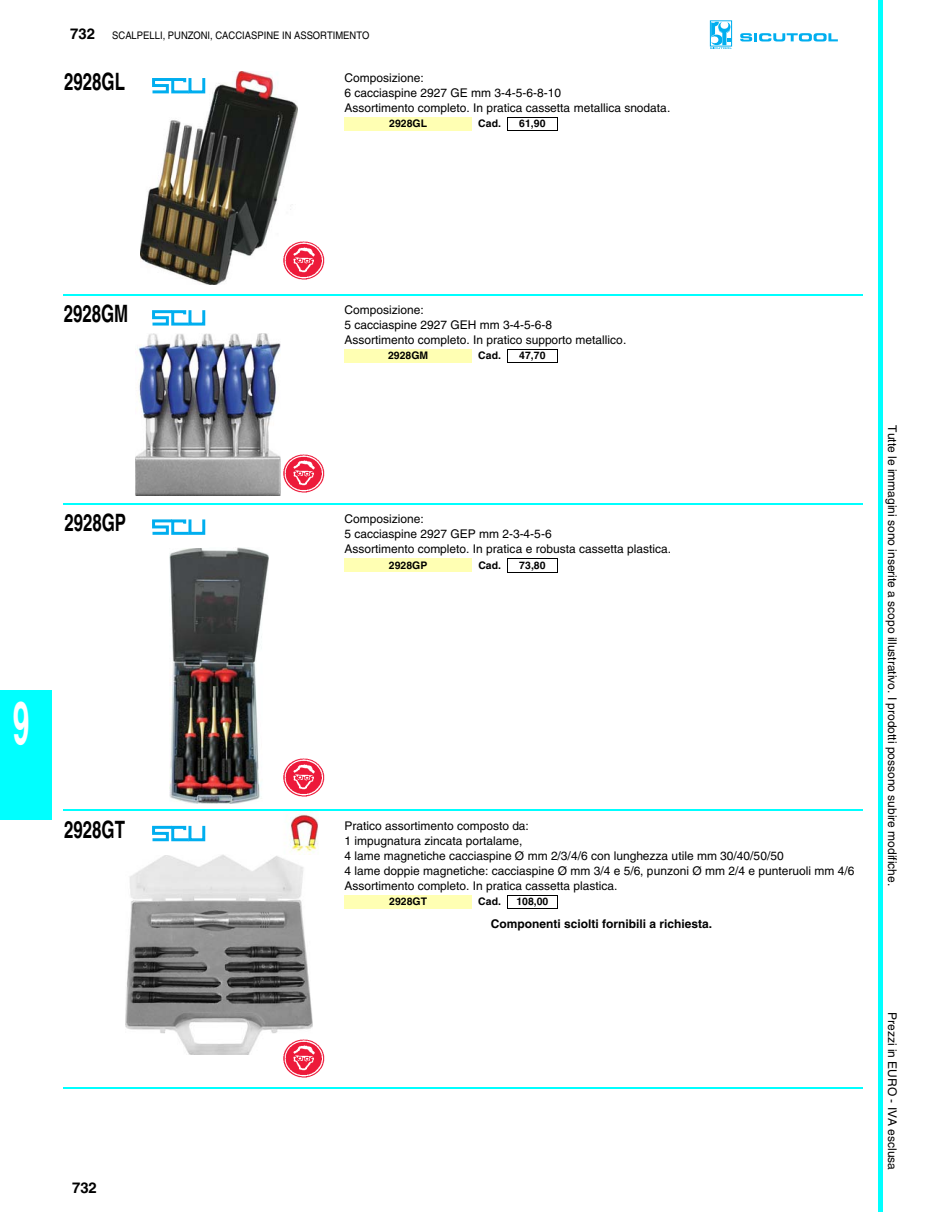
<style>
.page{position:relative;width:936px;height:1212px;background:#fff}
.page>*{position:absolute;margin:0;border:0;box-sizing:border-box;transform-origin:0 0}
.t1{font:700 60px "Helvetica";color:#fff;scale:.5 1}
.t2{font:700 24px "Helvetica";color:#000;scale:.7 1}
.t3{font:700 15px "Helvetica";color:#000}
.t4{font:12px/15px "Helvetica";color:#000}
.t5{font:700 12px "Helvetica";color:#000}
.t6{font:700 10.5px "Helvetica";letter-spacing:.005em;color:#000}
.t7{font:10.5px "Helvetica";color:#000;scale:.9 1}
.s1{font-weight:700;font-size:15px}
</style>
<div class="page">
<hr style="left:878px;top:0;width:4px;height:1212px;background:#0ff">
<div style="left:708px;top:19px;width:26px;height:30px;border:3px solid #fff"></div>
<svg style="left:710px;top:22px;width:22px;height:27px"></svg>
<svg style="left:740px;top:33px;width:98px;height:9px"></svg>
<div style="left:0;top:691px;width:51px;height:128px;background:#0ff"></div>
<hr style="left:0;top:690px;width:52px;height:2px;background:#0ff">
<hr style="left:50px;top:691px;width:2px;height:129px;background:#0ff">
<hr style="left:0;top:818px;width:51px;height:2px;background:#0ff">
<img style="left:140px;top:71px;width:158px;height:213px">
<div style="left:149px;top:64px;width:59px;height:42px;background:#fff"></div>
<div style="left:188px;top:77px;width:17px;height:16px;border:3px solid #00aeef"></div>
<svg style="left:152px;top:77px;width:40px;height:17px"></svg>
<div style="left:272px;top:240px;width:64px;height:41px;background:#fff"></div>
<img style="left:280px;top:239px;width:45px;height:42px">
<div style="left:344px;top:117px;width:128px;height:14px;background:#ffffb3"></div>
<svg style="left:507px;top:118px;width:1px;height:12px"></svg>
<svg style="left:557px;top:118px;width:1px;height:12px"></svg>
<hr style="left:507px;top:117px;width:51px;height:1px;background:#000">
<hr style="left:507px;top:130px;width:51px;height:1px;background:#000">
<hr style="left:64px;top:294px;width:799px;height:1px;background:#0ff">
<div style="left:188px;top:309px;width:17px;height:17px;border:3px solid #00aeef"></div>
<svg style="left:152px;top:309px;width:40px;height:17px"></svg>
<img style="left:280px;top:453px;width:45px;height:40px">
<img style="left:136px;top:334px;width:144px;height:161px">
<div style="left:344px;top:349px;width:128px;height:14px;background:#ffffb3"></div>
<svg style="left:507px;top:350px;width:1px;height:13px"></svg>
<svg style="left:557px;top:350px;width:1px;height:13px"></svg>
<hr style="left:507px;top:349px;width:51px;height:1px;background:#000">
<hr style="left:507px;top:363px;width:51px;height:1px;background:#000">
<hr style="left:64px;top:503px;width:799px;height:2px;background:#0ff">
<img style="left:170px;top:548px;width:98px;height:255px">
<div style="left:188px;top:518px;width:17px;height:17px;border:3px solid #00aeef"></div>
<svg style="left:152px;top:518px;width:40px;height:17px"></svg>
<img style="left:280px;top:757px;width:45px;height:41px">
<div style="left:344px;top:559px;width:128px;height:13px;background:#ffffb3"></div>
<svg style="left:507px;top:559px;width:1px;height:13px"></svg>
<svg style="left:557px;top:559px;width:1px;height:13px"></svg>
<hr style="left:507px;top:558px;width:51px;height:1px;background:#000">
<hr style="left:507px;top:572px;width:51px;height:1px;background:#000">
<hr style="left:64px;top:809px;width:799px;height:2px;background:#0ff">
<img style="left:126px;top:854px;width:186px;height:200px">
<div style="left:188px;top:824px;width:17px;height:17px;border:3px solid #00aeef"></div>
<svg style="left:152px;top:824px;width:40px;height:18px"></svg>
<img style="left:289px;top:814px;width:30px;height:39px">
<div style="left:272px;top:1038px;width:64px;height:41px;background:#fff"></div>
<img style="left:280px;top:1036px;width:45px;height:42px">
<div style="left:344px;top:895px;width:128px;height:14px;background:#ffffb3"></div>
<svg style="left:507px;top:896px;width:1px;height:12px"></svg>
<svg style="left:557px;top:896px;width:1px;height:12px"></svg>
<hr style="left:507px;top:895px;width:51px;height:1px;background:#000">
<hr style="left:507px;top:908px;width:51px;height:1px;background:#000">
<hr style="left:64px;top:1087px;width:799px;height:1px;background:#0ff">
<p class="t7" style="left:70px;top:29px;width:334px"><span class="s1">732</span> SCALPELLI, PUNZONI, CACCIASPINE IN ASSORTIMENTO</p>
<h2 class="t2" style="left:64px;top:67px;width:88px">2928GL</h2>
<p class="t4" style="left:344px;top:70px;width:327px">Composizione:<br>6 cacciaspine 2927 GE mm 3-4-5-6-8-10<br>Assortimento completo. In pratica cassetta metallica snodata.</p>
<p class="t6" style="left:389px;top:117px;width:39px">2928GL</p>
<p class="t6" style="left:478px;top:117px;width:24px">Cad.</p>
<p class="t6" style="left:519px;top:117px;width:28px">61,90</p>
<h1 class="t1" style="left:13px;top:686px;width:35px">9</h1>
<h2 class="t2" style="left:64px;top:299px;width:94px">2928GM</h2>
<p class="t4" style="left:344px;top:302px;width:283px">Composizione:<br>5 cacciaspine 2927 GEH mm 3-4-5-6-8<br>Assortimento completo. In pratico supporto metallico.</p>
<p class="t6" style="left:388px;top:349px;width:42px">2928GM</p>
<p class="t6" style="left:478px;top:349px;width:24px">Cad.</p>
<p class="t6" style="left:519px;top:349px;width:28px">47,70</p>
<h2 class="t2" style="left:65px;top:508px;width:90px">2928GP</h2>
<p class="t4" style="left:344px;top:511px;width:328px">Composizione:<br>5 cacciaspine 2927 GEP mm 2-3-4-5-6<br>Assortimento completo. In pratica e robusta cassetta plastica.</p>
<p class="t6" style="left:389px;top:559px;width:40px">2928GP</p>
<p class="t6" style="left:478px;top:559px;width:24px">Cad.</p>
<p class="t6" style="left:519px;top:559px;width:28px">73,80</p>
<h2 class="t2" style="left:64px;top:815px;width:88px">2928GT</h2>
<p class="t4" style="left:344px;top:818px;width:511px">Pratico assortimento composto da:<br>1 impugnatura zincata portalame,<br>4 lame magnetiche cacciaspine Ø mm 2/3/4/6 con lunghezza utile mm 30/40/50/50<br>4 lame doppie magnetiche: cacciaspine Ø mm 3/4 e 5/6, punzoni Ø mm 2/4 e punteruoli mm 4/6<br>Assortimento completo. In pratica cassetta plastica.</p>
<p class="t6" style="left:389px;top:895px;width:39px">2928GT</p>
<p class="t6" style="left:478px;top:895px;width:24px">Cad.</p>
<p class="t6" style="left:516px;top:895px;width:33px">108,00</p>
<p class="t5" style="left:491px;top:917px;width:223px">Componenti sciolti fornibili a richiesta.</p>
<p class="t4" style="left:900px;top:425px;width:462px;rotate:90deg">Tutte le immagini sono inserite a scopo illustrativo. I prodotti possono subire modifiche.</p>
<p class="t3" style="left:72px;top:1179px;width:26px">732</p>
<p class="t4" style="left:900px;top:1012px;width:159px;rotate:90deg">Prezzi in EURO - IVA esclusa</p>
</div>
